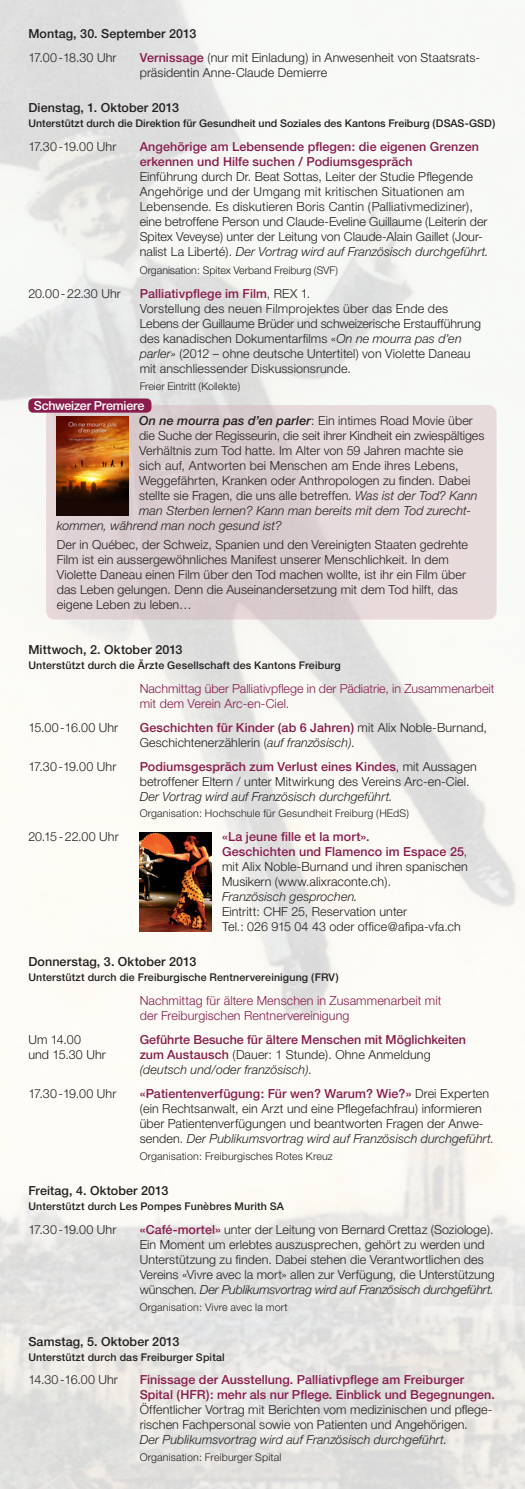
<style>
.page{position:relative;width:525px;height:1489px;background:#fff}
.page>*{position:absolute;margin:0;border:0;box-sizing:border-box;transform-origin:0 0}
.t1{font:300 12.5px/15px "Helvetica Neue";letter-spacing:.005em;color:#231f20}
.t2{font:300 12.5px/15px "Helvetica Neue";letter-spacing:.005em;color:#891c4d}
.t3{font:500 12.5px "Helvetica Neue";letter-spacing:.01em;color:#231f20}
.t4{font:500 12.5px/15px "Helvetica Neue";letter-spacing:.005em;color:#891c4d}
.t5{font:italic 300 12.5px "Helvetica Neue";letter-spacing:.005em;color:#231f20}
.t6{font:500 12.5px "Helvetica Neue";letter-spacing:-.015em;color:#fff}
.t7{font:500 10.62px "Helvetica Neue";letter-spacing:.01em;color:#231f20}
.t8{font:300 10.62px "Helvetica Neue";letter-spacing:.01em;color:#231f20}
.s1{font-weight:500;color:#891c4d}
.s2{font-style:italic}
.s3{font-weight:500;font-style:italic}
</style>
<div class="page">
<img style="left:0;top:0;width:524px;height:1488px">
<img style="left:140px;top:832px;width:71px;height:99px">
<div style="left:46px;top:405px;width:450px;height:214px;background:#dfd3d5;border-radius:9px"></div>
<img style="left:57px;top:416px;width:71px;height:99px">
<div style="left:28px;top:398px;width:123px;height:14px;background:#891c4d;border-radius:5px"></div>
<p class="t3" style="left:28px;top:26px;width:169px">Montag, 30. September 2013</p>
<p class="t1" style="left:28px;top:50px;width:90px">17.00-18.30 Uhr</p>
<p class="t1" style="left:140px;top:50px;width:341px"><span class="s1">Vernissage</span> (nur mit Einladung) in Anwesenheit von Staatsrats&shy;präsidentin Anne-Claude Demierre</p>
<p class="t3" style="left:28px;top:100px;width:152px">Dienstag, 1. Oktober 2013</p>
<p class="t7" style="left:28px;top:117px;width:468px">Unterstützt durch die Direktion für Gesundheit und Soziales des Kantons Freiburg (DSAS-GSD)</p>
<p class="t1" style="left:28px;top:139px;width:89px">17.30-19.00 Uhr</p>
<p class="t4" style="left:140px;top:139px;width:340px">Angehörige am Lebensende pflegen: die eigenen Grenzen erkennen und Hilfe suchen / Podiumsgespräch</p>
<p class="t1" style="left:140px;top:169px;width:350px">Einführung durch Dr. Beat Sottas, Leiter der Studie Pflegende Angehörige und der Umgang mit kritischen Situationen am Lebensende. Es diskutieren Boris Cantin (Palliativmediziner), eine betroffene Person und Claude-Eveline Guillaume (Leiterin der Spitex Veveyse) unter der Leitung von Claude-Alain Gaillet (Jour&shy;nalist La Liberté). <span class="s2">Der Vortrag wird auf Französisch durchgeführt.</span></p>
<p class="t8" style="left:140px;top:264px;width:200px">Organisation: Spitex Verband Freiburg (SVF)</p>
<p class="t1" style="left:28px;top:286px;width:94px">20.00-22.30 Uhr</p>
<p class="t1" style="left:140px;top:286px;width:342px"><span class="s1">Palliativpflege im Film</span>, REX 1.<br>Vorstellung des neuen Filmprojektes über das Ende des Lebens der Guillaume Brüder und schweizerische Erstaufführung des kanadischen Dokumentarfilms «<span class="s2">On ne mourra pas d’en parler»</span> (2012 – ohne deutsche Untertitel) von Violette Daneau mit anschliessender Diskussionsrunde.</p>
<p class="t8" style="left:140px;top:380px;width:102px">Freier Eintritt (Kollekte)</p>
<p class="t6" style="left:34px;top:398px;width:112px">Schweizer Premiere</p>
<p class="t1" style="left:139px;top:413px;width:335px"><span class="s3">On ne mourra pas d’en parler</span>: Ein intimes Road Movie über</p>
<p class="t1" style="left:139px;top:428px;width:346px">die Suche der Regisseurin, die seit ihrer Kindheit ein zwiespältiges</p>
<p class="t1" style="left:139px;top:443px;width:325px">Verhältnis zum Tod hatte. Im Alter von 59 Jahren machte sie</p>
<p class="t1" style="left:139px;top:458px;width:321px">sich auf, Antworten bei Menschen am Ende ihres Lebens,</p>
<p class="t1" style="left:139px;top:473px;width:332px">Weggefährten, Kranken oder Anthropologen zu finden. Dabei</p>
<p class="t1" style="left:139px;top:488px;width:340px">stellte sie Fragen, die uns alle betreffen. <span class="s2">Was ist der Tod? Kann</span></p>
<p class="t5" style="left:139px;top:503px;width:333px">man Sterben lernen? Kann man bereits mit dem Tod zurecht-</p>
<p class="t5" style="left:57px;top:518px;width:226px">kommen, während man noch gesund ist?</p>
<p class="t1" style="left:57px;top:536px;width:412px">Der in Québec, der Schweiz, Spanien und den Vereinigten Staaten gedrehte Film ist ein aussergewöhnliches Manifest unserer Menschlichkeit. In dem Violette Daneau einen Film über den Tod machen wollte, ist ihr ein Film über das Leben gelungen. Denn die Auseinandersetzung mit dem Tod hilft, das eigene Leben zu leben…</p>
<p class="t3" style="left:28px;top:642px;width:156px">Mittwoch, 2. Oktober 2013</p>
<p class="t7" style="left:28px;top:659px;width:314px">Unterstützt durch die Ärzte Gesellschaft des Kantons Freiburg</p>
<p class="t2" style="left:140px;top:680px;width:356px">Nachmittag über Palliativpflege in der Pädiatrie, in Zusammenarbeit mit dem Verein Arc-en-Ciel.</p>
<p class="t1" style="left:28px;top:719px;width:91px">15.00-16.00 Uhr</p>
<p class="t1" style="left:140px;top:719px;width:348px"><span class="s1">Geschichten für Kinder (ab 6 Jahren)</span> mit Alix Noble-Burnand,<br>Geschichtenerzählerin (<span class="s2">auf französisch)</span>.</p>
<p class="t1" style="left:28px;top:758px;width:89px">17.30-19.00 Uhr</p>
<p class="t1" style="left:140px;top:758px;width:338px"><span class="s1">Podiumsgespräch zum Verlust eines Kindes</span>, mit Aussagen betroffener Eltern / unter Mitwirkung des Vereins Arc-en-Ciel.<br><span class="s2">Der Vortrag wird auf Französisch durchgeführt.</span></p>
<p class="t8" style="left:140px;top:807px;width:271px">Organisation: Hochschule für Gesundheit Freiburg (HEdS)</p>
<p class="t1" style="left:28px;top:829px;width:92px">20.15-22.00 Uhr</p>
<p class="t1" style="left:222px;top:829px;width:247px"><span class="s1">«La jeune fille et la mort».<br>Geschichten und Flamenco im Espace 25</span>, mit Alix Noble-Burnand und ihren spanischen Musikern (www.alixraconte.ch).<br><span class="s2">Französisch gesprochen.<br></span>Eintritt: CHF 25, Reservation unter<br>Tel.: 026 915 04 43 oder office@afipa-vfa.ch</p>
<p class="t3" style="left:28px;top:954px;width:169px">Donnerstag, 3. Oktober 2013</p>
<p class="t7" style="left:28px;top:971px;width:311px">Unterstützt durch die Freiburgische Rentnervereinigung (FRV)</p>
<p class="t2" style="left:140px;top:992px;width:303px">Nachmittag für ältere Menschen in Zusammenarbeit mit der Freiburgischen Rentnervereinigung</p>
<p class="t1" style="left:28px;top:1031px;width:54px">Um 14.00</p>
<p class="t4" style="left:140px;top:1031px;width:327px">Geführte Besuche für ältere Menschen mit Möglichkeiten</p>
<p class="t1" style="left:28px;top:1046px;width:79px">und 15.30 Uhr</p>
<p class="t1" style="left:140px;top:1046px;width:292px"><span class="s1">zum Austausch</span> (Dauer: 1 Stunde). Ohne Anmeldung <span class="s2">(deutsch und/oder französisch)</span>.</p>
<p class="t1" style="left:28px;top:1085px;width:89px">17.30-19.00 Uhr</p>
<p class="t1" style="left:140px;top:1085px;width:356px"><span class="s1">«Patientenverfügung: Für wen? Warum? Wie?»</span> Drei Experten (ein Rechtsanwalt, ein Arzt und eine Pflegefachfrau) informieren über Patientenverfügungen und beantworten Fragen der Anwe&shy;senden. <span class="s2">Der Publikumsvortrag wird auf Französisch durchgeführt.</span></p>
<p class="t8" style="left:140px;top:1149px;width:194px">Organisation: Freiburgisches Rotes Kreuz</p>
<p class="t3" style="left:28px;top:1182px;width:141px">Freitag, 4. Oktober 2013</p>
<p class="t7" style="left:28px;top:1199px;width:257px">Unterstützt durch Les Pompes Funèbres Murith SA</p>
<p class="t1" style="left:28px;top:1221px;width:89px">17.30-19.00 Uhr</p>
<p class="t1" style="left:140px;top:1221px;width:356px"><span class="s1">«Café-mortel»</span> unter der Leitung von Bernard Crettaz (Soziologe).<br>Ein Moment um erlebtes auszusprechen, gehört zu werden und Unterstützung zu finden. Dabei stehen die Verantwortlichen des Vereins «Vivre avec la mort» allen zur Verfügung, die Unterstützung wünschen. <span class="s2">Der Publikumsvortrag wird auf Französisch durchgeführt.</span></p>
<p class="t8" style="left:140px;top:1300px;width:149px">Organisation: Vivre avec la mort</p>
<p class="t3" style="left:28px;top:1333px;width:152px">Samstag, 5. Oktober 2013</p>
<p class="t7" style="left:28px;top:1350px;width:198px">Unterstützt durch das Freiburger Spital</p>
<p class="t1" style="left:28px;top:1371px;width:91px">14.30-16.00 Uhr</p>
<p class="t1" style="left:140px;top:1371px;width:356px"><span class="s1">Finissage der Ausstellung. Palliativpflege am Freiburger Spital (HFR): mehr als nur Pflege. Einblick und Begegnungen.<br></span>Öffentlicher Vortrag mit Berichten vom medizinischen und pflege&shy;rischen Fachpersonal sowie von Patienten und Angehörigen.<br><span class="s2">Der Publikumsvortrag wird auf Französisch durchgeführt.</span></p>
<p class="t8" style="left:140px;top:1450px;width:143px">Organisation: Freiburger Spital</p>
</div>
